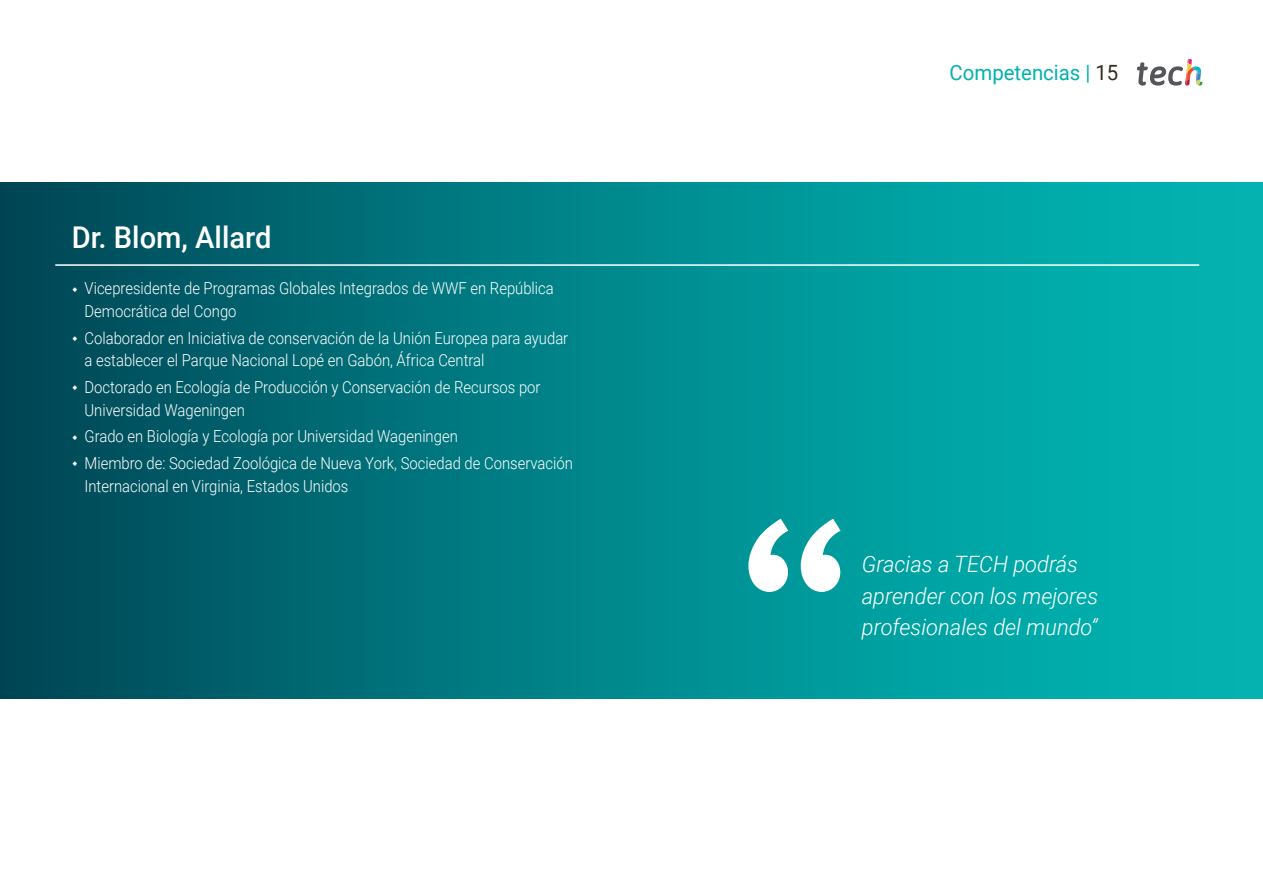
<style>
.page{position:relative;width:1263px;height:893px;background:#fff}
.page>*{position:absolute;margin:0;border:0;box-sizing:border-box;transform-origin:0 0}
.t1{font:500 30px "Roboto";color:#fff}
.t2{font:italic 300 22.5px/31.5px "Roboto";color:#fff}
.t3{font:21px "Roboto";color:#00b2af}
.t4{font:300 16.5px/22.5px "Roboto";color:#fff;scale:.9 1}
.s1{color:#312e20}
</style>
<div class="page">
<div style="left:0;top:182px;width:1263px;height:516px;background:linear-gradient(to right,#004c5a,#02bfba)"></div>
<svg style="left:748px;top:519px;width:92px;height:73px"></svg>
<hr style="left:55px;top:264px;width:1144px;height:2px;background:#fff">
<svg style="left:1137px;top:59px;width:65px;height:27px"></svg>
<svg style="left:73px;top:287px;width:4px;height:5px"></svg>
<svg style="left:73px;top:336px;width:4px;height:5px"></svg>
<svg style="left:73px;top:385px;width:4px;height:5px"></svg>
<svg style="left:73px;top:435px;width:4px;height:5px"></svg>
<svg style="left:73px;top:461px;width:4px;height:5px"></svg>
<h1 class="t1" style="left:72px;top:216px;width:201px">Dr. Blom, Allard</h1>
<p class="t4" style="left:85px;top:277px;width:523px">Vicepresidente de Programas Globales Integrados de WWF en República<br>Democrática del Congo</p>
<p class="t4" style="left:85px;top:326px;width:539px">Colaborador en Iniciativa de conservación de la Unión Europea para ayudar a establecer el Parque Nacional Lopé en Gabón, África Central</p>
<p class="t4" style="left:85px;top:375px;width:508px">Doctorado en Ecología de Producción y Conservación de Recursos por<br>Universidad Wageningen</p>
<p class="t4" style="left:85px;top:422px;width:544px;line-height:26.7px">Grado en Biología y Ecología por Universidad Wageningen<br>Miembro de: Sociedad Zoológica de Nueva York, Sociedad de Conservación</p>
<p class="t4" style="left:85px;top:474px;width:295px">Internacional en Virginia, Estados Unidos</p>
<p class="t3" style="left:950px;top:57px;width:170px">Competencias | <span class="s1">15</span></p>
<h2 class="t2" style="left:862px;top:548px;width:238px">Gracias a TECH podrás aprender con los mejores profesionales del mundo”</h2>
</div>
